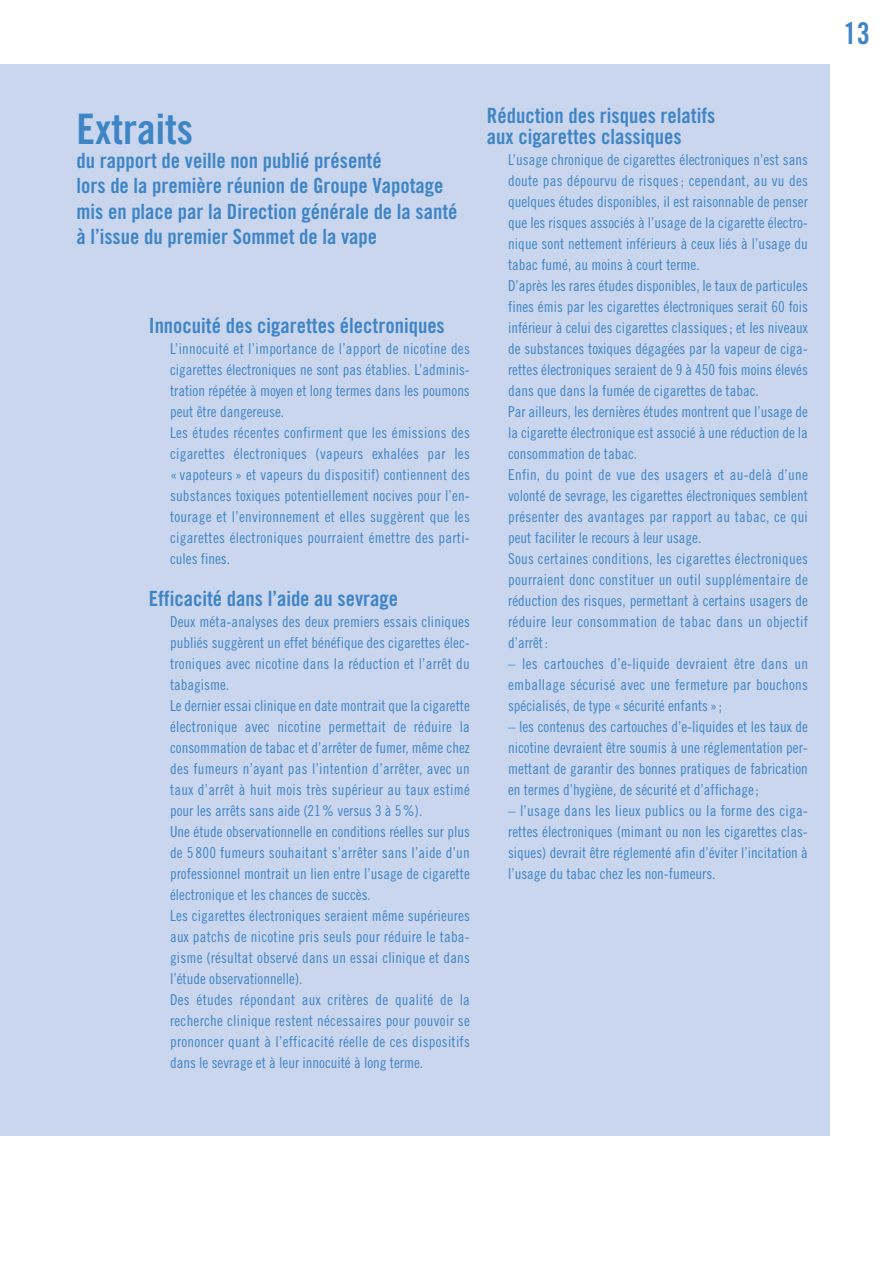
<style>
.page{position:relative;width:893px;height:1263px;background:#fff}
.page>*{position:absolute;margin:0;border:0;box-sizing:border-box;transform-origin:0 0}
.t1{font:42px "Trade Gothic Bold Cond Twenty";color:#3e85c6}
.t2{font:30px "Trade Gothic Bold Cond Twenty";color:#3e85c6}
.t3{font:21px/25.5px "Trade Gothic Bold Cond Twenty";color:#3e85c6}
.t4{font:15px/21px "Trade Gothic Cond Eighteen";color:#3e85c6;text-align:justify}
.t5{font:15px/21px "Trade Gothic Cond Eighteen";letter-spacing:.02em;color:#3e85c6}
</style>
<div class="page">
<div style="left:0;top:64px;width:829px;height:1071px;background:#cad6ee"></div>
<h1 class="t1" style="left:77px;top:113px;width:118px">Extraits</h1>
<h3 class="t3" style="left:77px;top:149px;width:383px">du rapport de veille non publié présenté<br>lors de la première réunion de Groupe Vapotage mis en place par la Direction générale de la santé à l’issue du premier Sommet de la vape</h3>
<h3 class="t3" style="left:149px;top:314px;width:297px">Innocuité des cigarettes électroniques</h3>
<p class="t5" style="left:170px;top:339px;width:301px">L’innocuité et l’importance de l’apport de nicotine des cigarettes électroniques ne sont pas établies. L’adminis - tration répétée à moyen et long termes dans les poumons peut être dangereuse.<br>Les études récentes confirment que les émissions des cigarettes électroniques (vapeurs exhalées par les « vapoteurs » et vapeurs du dispositif) contiennent des substances toxiques potentiellement nocives pour l’en&shy;tourage et l’environnement et elles suggèrent que les cigarettes électroniques pourraient émettre des parti&shy;cules fines.</p>
<h3 class="t3" style="left:149px;top:587px;width:251px">Efficacité dans l’aide au sevrage</h3>
<p class="t4" style="left:170px;top:612px;width:301px;text-align:left">Deux méta-analyses des deux premiers essais cliniques publiés suggèrent un effet bénéfique des cigarettes élec&shy;troniques avec nicotine dans la réduction et l’arrêt du tabagisme.<br>Le dernier essai clinique en date montrait que la cigarette électronique avec nicotine permettait de réduire la consommation de tabac et d’arrêter de fumer, même chez des fumeurs n’ayant pas l’intention d’arrêter, avec un taux d’arrêt à huit mois très supérieur au taux estimé pour les arrêts sans aide (21 % versus 3 à 5 %).<br>Une étude observationnelle en conditions réelles sur plus de 5 800 fumeurs souhaitant s’arrêter sans l’aide d’un professionnel montrait un lien entre l’usage de cigarette électronique et les chances de succès.<br>Les cigarettes électroniques seraient même supérieures aux patchs de nicotine pris seuls pour réduire le taba&shy;gisme (résultat observé dans un essai clinique et dans l’étude observationnelle).<br>Des études répondant aux critères de qualité de la recherche clinique restent nécessaires pour pouvoir se prononcer quant à l’efficacité réelle de ces dispositifs dans le sevrage et à leur innocuité à long terme.</p>
<h3 class="t3" style="left:487px;top:106px;width:230px;line-height:21px">Réduction des risques relatifs aux cigarettes classiques</h3>
<p class="t4" style="left:508px;top:150px;width:301px;text-align:left">L’usage chronique de cigarettes électroniques n’est sans doute pas dépourvu de risques ; cependant, au vu des quelques études disponibles, il est raisonnable de penser que les risques associés à l’usage de la cigarette électro&shy;nique sont nettement inférieurs à ceux liés à l’usage du tabac fumé, au moins à court terme.<br>D’après les rares études disponibles, le taux de particules fines émis par les cigarettes électroniques serait 60 fois inférieur à celui des cigarettes classiques ; et les niveaux de substances toxiques dégagées par la vapeur de ciga&shy;rettes électroniques seraient de 9 à 450 fois moins élevés dans que dans la fumée de cigarettes de tabac.<br>Par ailleurs, les dernières études montrent que l’usage de la cigarette électronique est associé à une réduction de la consommation de tabac.<br>Enfin, du point de vue des usagers et au-delà d’une volonté de sevrage, les cigarettes électroniques semblent présenter des avantages par rapport au tabac, ce qui peut faciliter le recours à leur usage.<br>Sous certaines conditions, les cigarettes électroniques pourraient donc constituer un outil supplémentaire de réduction des risques, permettant à certains usagers de réduire leur consommation de tabac dans un objectif d’arrêt :</p>
<p class="t4" style="left:508px;top:654px;width:301px">– les cartouches d’e-liquide devraient être dans un emballage sécurisé avec une fermeture par bouchons spécialisés, de type « sécurité enfants » ;</p>
<p class="t4" style="left:508px;top:717px;width:301px">– les contenus des cartouches d’e-liquides et les taux de nicotine devraient être soumis à une réglementation per&shy;mettant de garantir des bonnes pratiques de fabrication en termes d’hygiène, de sécurité et d’affichage ;</p>
<p class="t4" style="left:508px;top:801px;width:301px">– l’usage dans les lieux publics ou la forme des ciga&shy;rettes électroniques (mimant ou non les cigarettes clas&shy;siques) devrait être réglementé afin d’éviter l’incitation à l’usage du tabac chez les non-fumeurs.</p>
<h2 class="t2" style="left:843px;top:22px;width:28px">13</h2>
</div>
